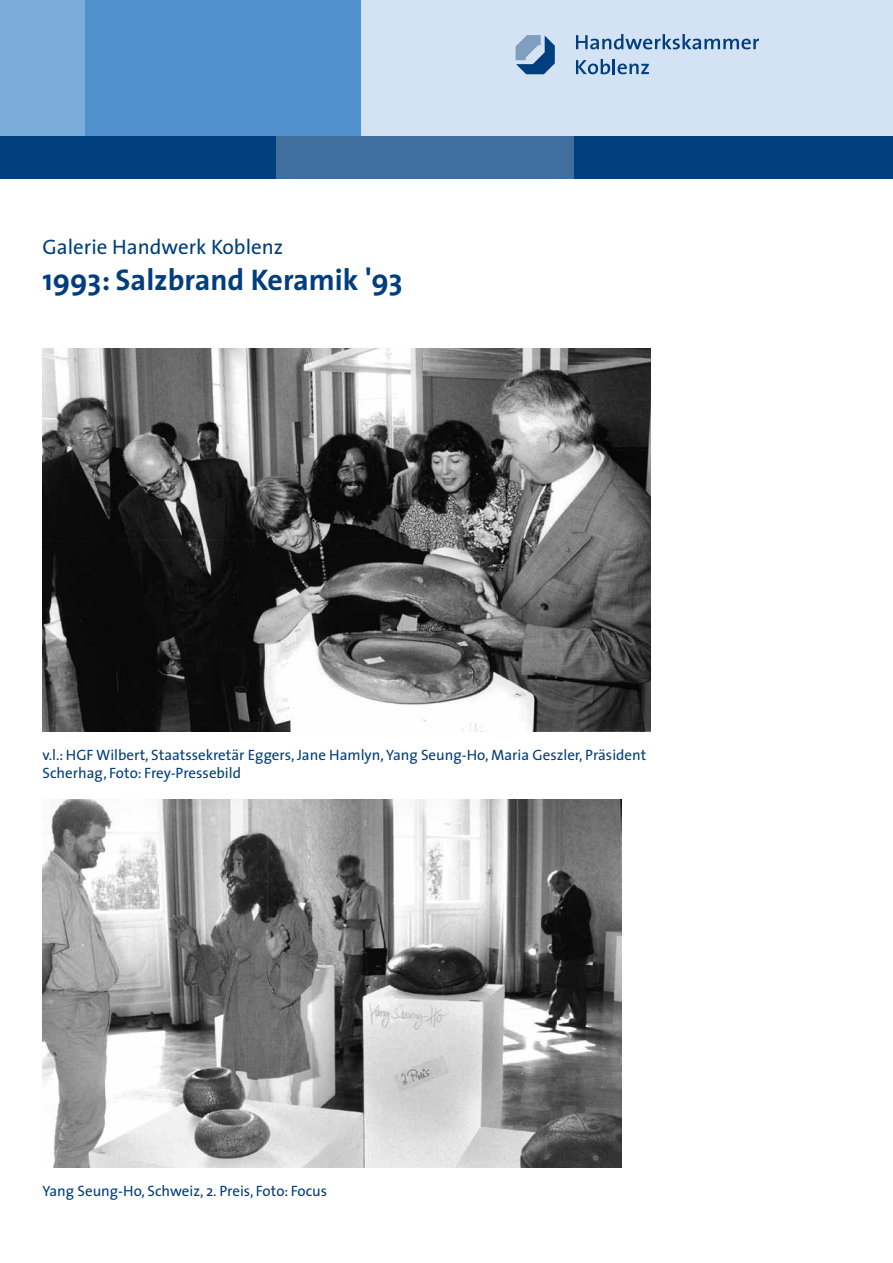
<style>
.page{position:relative;width:893px;height:1263px;background:#fff}
.page>*{position:absolute;margin:0;border:0;box-sizing:border-box;transform-origin:0 0}
.t1{font:700 30px "The Sans";color:#003e7e}
.t2{font:21px "The Sans";color:#003e7e}
.t3{font:15px/18px "The Sans";color:#003e7e}
</style>
<div class="page">
<div style="left:0;top:0;width:85px;height:136px;background:#7cacda"></div>
<div style="left:85px;top:0;width:340px;height:136px;background:#5091cd"></div>
<div style="left:574px;top:136px;width:319px;height:43px;background:#003e7e"></div>
<div style="left:0;top:136px;width:276px;height:43px;background:#003e7e"></div>
<div style="left:276px;top:136px;width:298px;height:43px;background:#406e9e"></div>
<div style="left:361px;top:0;width:532px;height:136px;background:#d3e3f3"></div>
<svg style="left:576px;top:34px;width:183px;height:15px"></svg>
<svg style="left:576px;top:59px;width:73px;height:15px"></svg>
<svg style="left:516px;top:35px;width:39px;height:39px"></svg>
<img style="left:43px;top:799px;width:578px;height:368px">
<img style="left:43px;top:349px;width:608px;height:382px">
<h2 class="t2" style="left:43px;top:233px;width:242px">Galerie Handwerk Koblenz</h2>
<h1 class="t1" style="left:43px;top:261px;width:362px">1993: Salzbrand Keramik '93</h1>
<p class="t3" style="left:43px;top:746px;width:605px">v.l.: HGF Wilbert, Staatssekretär Eggers, Jane Hamlyn, Yang Seung-Ho, Maria Geszler, Präsident<br>Scherhag, Foto: Frey-Pressebild</p>
<p class="t3" style="left:43px;top:1182px;width:286px">Yang Seung-Ho, Schweiz, 2. Preis, Foto: Focus</p>
</div>
